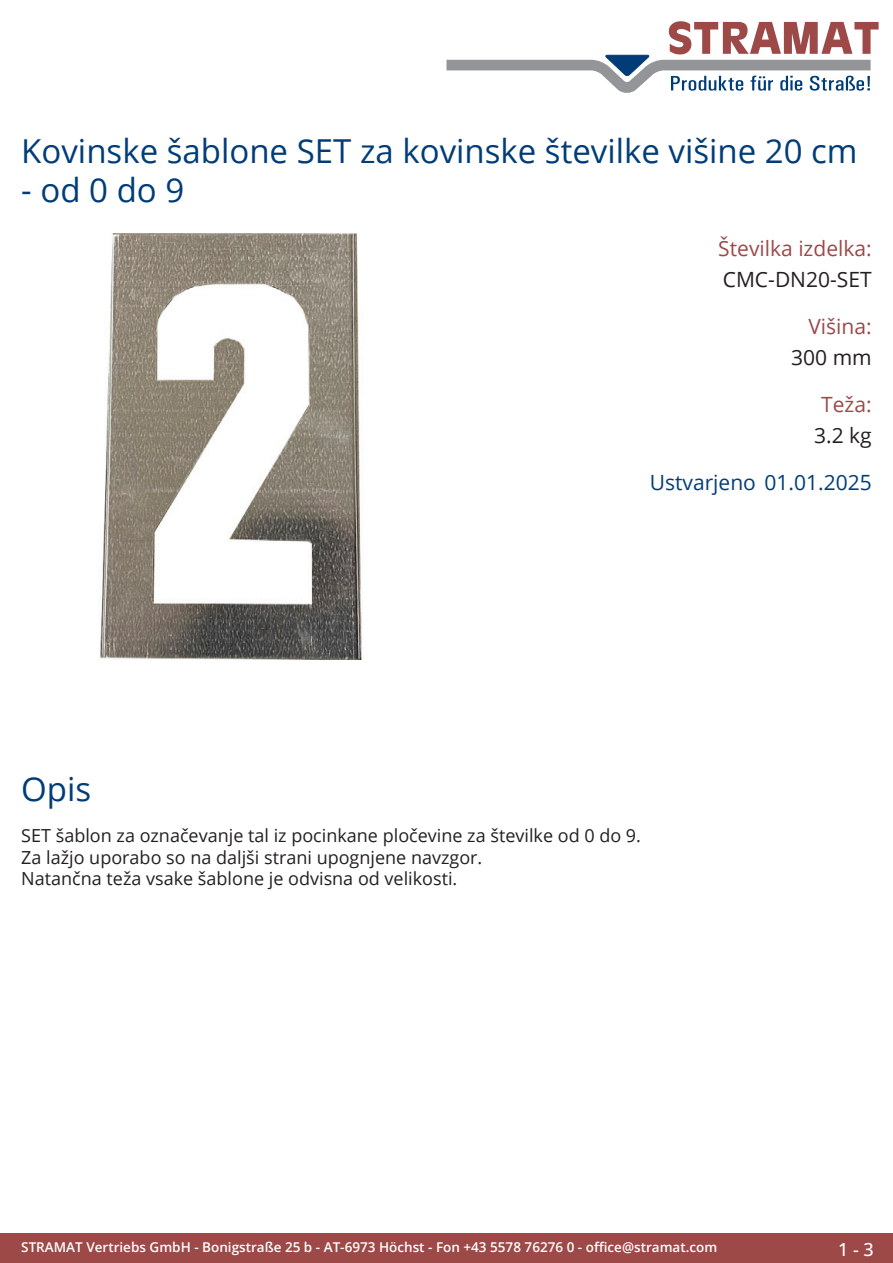
<style>
.page{position:relative;width:893px;height:1263px;background:#fff}
.page>*{position:absolute;margin:0;border:0;box-sizing:border-box;transform-origin:0 0}
.Produkttitel{font:33px "Open Sans";color:#003d78}
.TechDaten_Überschrif{font:21px "Open Sans";color:#9c4948}
.TechDaten_Inhalt{font:21px "Open Sans";color:#231f20}
.Erstellungsdatum{font:21px "Open Sans";color:#003d78}
.Beschreibung_Text{font:18px/21.6px "Open Sans";color:#231f20}
.t1{font:500 18px "Open Sans";color:#fff}
.t2{font:600 13.5px "Open Sans";color:#fff}
</style>
<div class="page">
<div style="left:0;top:1233px;width:893px;height:30px;background:#9c4948"></div>
<svg style="left:446px;top:21px;width:433px;height:72px"></svg>
<img style="left:100px;top:234px;width:262px;height:425px">
<p class="Produkttitel" style="left:21px;top:128px;width:838px">Kovinske šablone SET za kovinske številke višine 20 cm</p>
<p class="Produkttitel" style="left:21px;top:168px;width:165px">- od 0 do 9</p>
<p class="TechDaten_Überschrif" style="left:718px;top:234px;width:155px">Številka izdelka:</p>
<p class="TechDaten_Inhalt" style="left:723px;top:265px;width:150px">CMC-DN20-SET</p>
<p class="TechDaten_Überschrif" style="left:808px;top:312px;width:65px">Višina:</p>
<p class="TechDaten_Inhalt" style="left:791px;top:343px;width:82px">300 mm</p>
<p class="TechDaten_Überschrif" style="left:821px;top:390px;width:52px">Teža:</p>
<p class="TechDaten_Inhalt" style="left:814px;top:421px;width:59px">3.2 kg</p>
<p class="Erstellungsdatum" style="left:650px;top:468px;width:223px">Ustvarjeno 01.01.2025</p>
<p class="Produkttitel" style="left:21px;top:766px;width:72px">Opis</p>
<p class="Beschreibung_Text" style="left:21px;top:824px;width:621px">SET šablon za označevanje tal iz pocinkane pločevine za številke od 0 do 9.<br>Za lažjo uporabo so na daljši strani upognjene navzgor.<br>Natančna teža vsake šablone je odvisna od velikosti.</p>
<p class="t2" style="left:21px;top:1238px;width:698px">STRAMAT Vertriebs GmbH - Bonigstraße 25 b - AT-6973 Höchst - Fon +43 5578 76276 0 - office@stramat.com</p>
<p class="t1" style="left:838px;top:1237px;width:37px">1 - 3</p>
</div>
